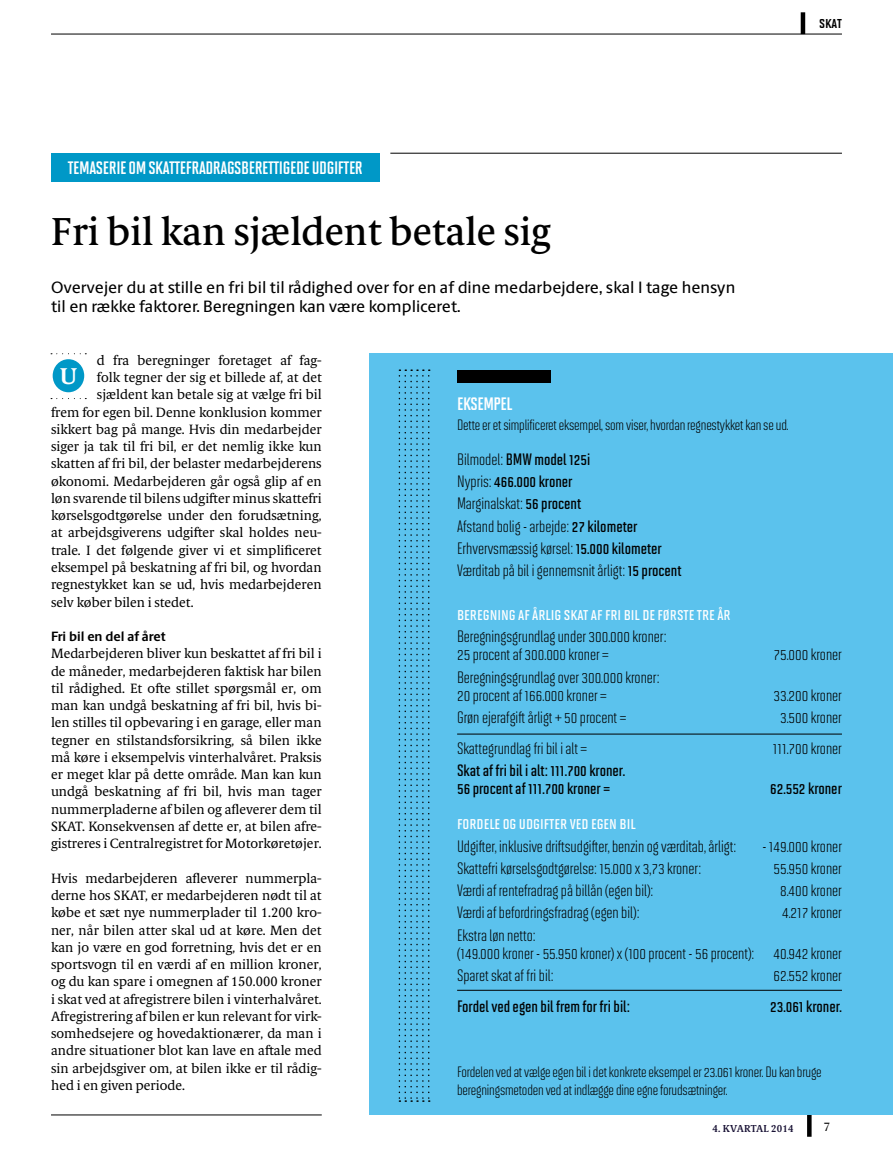
<style>
.page{position:relative;width:893px;height:1149px;background:#fff}
.page>*{position:absolute;margin:0;border:0;box-sizing:border-box;transform-origin:0 0}
.Rubrik_26__serif{font:500 39px "Berling Serif Text";color:#000}
.Brød{font:700 22.8px "Berling Serif Text";color:#fff}
.Headline{font:18px "Solano Gothic MVB Bd Cap";letter-spacing:-.02em;color:#fff}
.Boks_brød{font:16.5px/18px "Solano Gothic MVB";color:#000}
.Boks_brød-2{font:600 16.5px/18px "Solano Gothic MVB";color:#000}
.Manchet{font:500 16.5px/19.5px "Berling Sans";color:#000}
.Boks_brød-3{font:16.5px "Solano Gothic MVB Sb SC";color:#fff}
.Headline-2{font:15px/18px "Solano Gothic MVB";letter-spacing:-.01em;color:#000}
.t1{font:15px "Solano Gothic MVB Bd SC";color:#000}
.Brød-2{font:13.5px/17.2px "Berling Serif Text";color:#000;text-align:justify}
.Mellemrubrik_sans{font:700 13.5px "Berling Sans";color:#000}
.t2{font:12px "Berling Serif Text";color:#000}
.t3{font:600 10.2px "Berling Serif Text";letter-spacing:.02em;color:#171033}
.s1{font-weight:400}
.s2{font-weight:600}
</style>
<div class="page">
<div style="left:807px;top:1114px;width:5px;height:22px;background:#000"></div>
<hr style="left:390px;top:153px;width:452px;height:1px;background:#000">
<hr style="left:51px;top:34px;width:791px;height:1px;background:#000">
<hr style="left:801px;top:12px;width:4px;height:22px;background:#000">
<hr style="left:51px;top:1114px;width:271px;height:1px;background:#000">
<div style="left:51px;top:153px;width:328px;height:29px;background:#0098c7"></div>
<div style="left:369px;top:353px;width:524px;height:761px;background:#5bc2ed"></div>
<div style="left:457px;top:370px;width:93px;height:12px;background:#000"></div>
<hr style="left:457px;top:733px;width:385px;height:1px;background:#000">
<hr style="left:457px;top:989px;width:385px;height:1px;background:#000">
<svg style="left:399px;top:369px;width:31px;height:732px"></svg>
<div style="left:53px;top:359px;width:31px;height:33px;background:#0098c7;border-radius:50%"></div>
<svg style="left:51px;top:398px;width:35px;height:1px"></svg>
<svg style="left:51px;top:353px;width:35px;height:1px"></svg>
<p class="Headline" style="left:68px;top:158px;width:297px">TEMASERIE OM SKATTEFRADRAGSBERETTIGEDE UDGIFTER</p>
<p class="t1" style="left:819px;top:15px;width:24px">skat</p>
<p class="Rubrik_26__serif" style="left:51px;top:209px;width:501px">Fri bil kan sjældent betale sig</p>
<p class="Manchet" style="left:51px;top:277px;width:686px">Overvejer du at stille en fri bil til rådighed over for en af dine medarbejdere, skal I tage hensyn til en række faktorer. Beregningen kan være kompliceret.</p>
<p class="Brød-2" style="left:97px;top:351px;width:226px">d fra beregninger foretaget af fag-</p>
<p class="Brød-2" style="left:97px;top:368px;width:226px">folk tegner der sig et billede af, at det</p>
<p class="Brød-2" style="left:97px;top:386px;width:226px">sjældent kan betale sig at vælge fri bil</p>
<p class="Brød-2" style="left:51px;top:403px;width:272px">frem for egen bil. Denne konklusion kommer</p>
<p class="Brød-2" style="left:51px;top:420px;width:272px">sikkert bag på mange. Hvis din medarbejder</p>
<p class="Brød-2" style="left:51px;top:437px;width:272px">siger ja tak til fri bil, er det nemlig ikke kun</p>
<p class="Brød-2" style="left:51px;top:455px;width:272px">skatten af fri bil, der belaster medarbejderens</p>
<p class="Brød-2" style="left:51px;top:472px;width:272px">økonomi. Medarbejderen går også glip af en</p>
<p class="Brød-2" style="left:51px;top:489px;width:272px">løn svarende til bilens udgifter minus skattefri</p>
<p class="Brød-2" style="left:51px;top:506px;width:272px">kørselsgodtgørelse under den forudsætning,</p>
<p class="Brød-2" style="left:51px;top:524px;width:272px">at arbejdsgiverens udgifter skal holdes neu-</p>
<p class="Brød-2" style="left:51px;top:541px;width:272px">trale. I det følgende giver vi et simplificeret</p>
<p class="Brød-2" style="left:51px;top:558px;width:272px">eksempel på beskatning af fri bil, og hvordan</p>
<p class="Brød-2" style="left:51px;top:575px;width:272px">regnestykket kan se ud, hvis medarbejderen</p>
<p class="Brød-2" style="left:51px;top:593px;width:144px">selv køber bilen i stedet.</p>
<p class="Mellemrubrik_sans" style="left:51px;top:628px;width:116px">Fri bil en del af året</p>
<p class="Brød-2" style="left:51px;top:644px;width:272px">Medarbejderen bliver kun beskattet af fri bil i de måneder, medarbejderen faktisk har bilen til rådighed. Et ofte stillet spørgsmål er, om man kan undgå beskatning af fri bil, hvis bi&shy;len stilles til opbevaring i en garage, eller man tegner en stilstandsforsikring, så bilen ikke må køre i eksempelvis vinterhalvåret. Praksis er meget klar på dette område. Man kan kun undgå beskatning af fri bil, hvis man tager nummerpladerne af bilen og afleverer dem til SKAT. Konsekvensen af dette er, at bilen afre&shy;gistreres i Centralregistret for Motorkøretøjer.</p>
<p class="Brød-2" style="left:51px;top:869px;width:272px">Hvis medarbejderen afleverer nummerpla&shy;derne hos SKAT, er medarbejderen nødt til at købe et sæt nye nummerplader til 1.200 kro&shy;ner, når bilen atter skal ud at køre. Men det kan jo være en god forretning, hvis det er en sportsvogn til en værdi af en million kroner, og du kan spare i omegnen af 150.000 kroner i skat ved at afregistrere bilen i vinterhalvåret.<br>Afregistrering af bilen er kun relevant for virk&shy;somhedsejere og hovedaktionærer, da man i andre situationer blot kan lave en aftale med sin arbejdsgiver om, at bilen ikke er til rådig&shy;hed i en given periode.</p>
<p class="Brød" style="left:60px;top:362px;width:19px">U</p>
<p class="Headline" style="left:457px;top:394px;width:57px">EKSEMPEL</p>
<p class="Headline-2" style="left:457px;top:415px;width:333px">Dette er et simplificeret eksempel, som viser, hvordan regnestykket kan se ud.</p>
<p class="Boks_brød-2" style="left:457px;top:450px;width:135px"><span class="s1">Bilmodel:</span> BMW model 125i</p>
<p class="Boks_brød-2" style="left:457px;top:472px;width:117px"><span class="s1">Nypris:</span> 466.000 kroner</p>
<p class="Boks_brød" style="left:457px;top:494px;width:126px">Marginalskat: <span class="s2">56 procent</span></p>
<p class="Boks_brød" style="left:457px;top:517px;width:182px">Afstand bolig - arbejde: <span class="s2">27 kilometer</span></p>
<p class="Boks_brød" style="left:457px;top:539px;width:206px">Erhvervsmæssig kørsel: <span class="s2">15.000 kilometer</span></p>
<p class="Boks_brød" style="left:457px;top:561px;width:226px">Værditab på bil i gennemsnit årligt: <span class="s2">15 procent</span></p>
<p class="Boks_brød-3" style="left:457px;top:605px;width:275px">BEREGNING AF ÅRLIG SKAT AF FRI BIL DE FØRSTE TRE ÅR</p>
<p class="Boks_brød" style="left:457px;top:627px;width:211px">Beregningsgrundlag under 300.000 kroner:<br>25 procent af 300.000 kroner =</p>
<p class="Boks_brød" style="left:773px;top:645px;width:70px">75.000 kroner</p>
<p class="Boks_brød" style="left:457px;top:667px;width:204px">Beregningsgrundlag over 300.000 kroner:<br>20 procent af 166.000 kroner =</p>
<p class="Boks_brød" style="left:773px;top:685px;width:70px">33.200 kroner</p>
<p class="Boks_brød" style="left:457px;top:708px;width:171px">Grøn ejerafgift årligt + 50 procent =</p>
<p class="Boks_brød" style="left:780px;top:708px;width:63px">3.500 kroner</p>
<p class="Boks_brød" style="left:457px;top:738px;width:132px">Skattegrundlag fri bil i alt =</p>
<p class="Boks_brød" style="left:773px;top:738px;width:71px">111.700 kroner</p>
<p class="Boks_brød-2" style="left:457px;top:761px;width:170px">Skat af fri bil i alt: 111.700 kroner.<br>56 procent af 111.700 kroner =</p>
<p class="Boks_brød-2" style="left:770px;top:779px;width:73px">62.552 kroner</p>
<p class="Boks_brød-3" style="left:457px;top:814px;width:180px">FORDELE OG UDGIFTER VED EGEN BIL</p>
<p class="Boks_brød" style="left:457px;top:836px;width:281px">Udgifter, inklusive driftsudgifter, benzin og værditab, årligt:</p>
<p class="Boks_brød" style="left:762px;top:836px;width:81px">- 149.000 kroner</p>
<p class="Boks_brød" style="left:457px;top:858px;width:246px">Skattefri kørselsgodtgørelse: 15.000 x 3,73 kroner:</p>
<p class="Boks_brød" style="left:773px;top:858px;width:70px">55.950 kroner</p>
<p class="Boks_brød" style="left:457px;top:881px;width:198px">Værdi af rentefradrag på billån (egen bil):</p>
<p class="Boks_brød" style="left:780px;top:881px;width:63px">8.400 kroner</p>
<p class="Boks_brød" style="left:457px;top:903px;width:184px">Værdi af befordringsfradrag (egen bil):</p>
<p class="Boks_brød" style="left:782px;top:903px;width:61px">4.217 kroner</p>
<p class="Boks_brød" style="left:457px;top:925px;width:386px">Ekstra løn netto:<br>(149.000 kroner - 55.950 kroner) x (100 procent - 56 procent): 40.942 kroner</p>
<p class="Boks_brød" style="left:457px;top:965px;width:98px">Sparet skat af fri bil:</p>
<p class="Boks_brød" style="left:773px;top:965px;width:70px">62.552 kroner</p>
<p class="Boks_brød-2" style="left:457px;top:996px;width:174px">Fordel ved egen bil frem for fri bil:</p>
<p class="Boks_brød-2" style="left:770px;top:996px;width:73px">23.061 kroner.</p>
<p class="Headline-2" style="left:457px;top:1062px;width:366px">Fordelen ved at vælge egen bil i det konkrete eksempel er 23.061 kroner. Du kan bruge beregningsmetoden ved at indlægge dine egne forudsætninger.</p>
<p class="t3" style="left:713px;top:1121px;width:83px">4. KVARTAL 2014</p>
<p class="t2" style="left:824px;top:1119px;width:8px">7</p>
</div>
